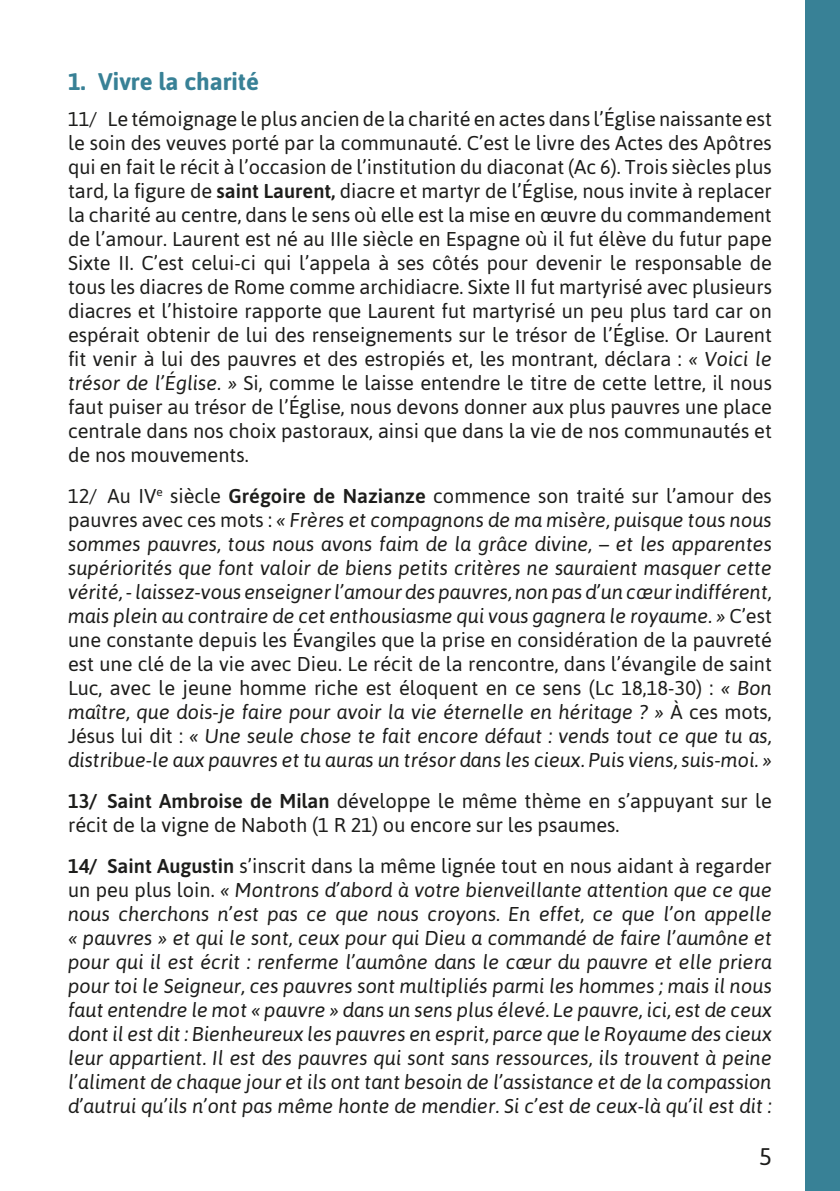
<style>
.page{position:relative;width:840px;height:1191px;background:#fff}
.page>*{position:absolute;margin:0;border:0;box-sizing:border-box;transform-origin:0 0}
.SOUS_TITRE{font:700 24px "Asap";color:#388196}
.t1{font:24px "Asap";color:#1d1d1b}
.t2{font:italic 20px/24px "Asap";color:#1d1d1b;text-align:justify}
.t3{font:20px/24px "Asap";color:#1d1d1b;text-align:justify}
.s1{font-weight:600}
.s2{font-style:italic}
.s3{font-style:normal}
.s4{font-weight:600;font-style:normal}
</style>
<div class="page">
<div style="left:805px;top:0;width:34px;height:1191px;background:#388196"></div>
<p class="SOUS_TITRE" style="left:68px;top:68px;width:192px">1. Vivre la charité</p>
<p class="t3" style="left:68px;top:107px;width:705px">11/ Le témoignage le plus ancien de la charité en actes dans l’Église naissante est le soin des veuves porté par la communauté. C’est le livre des Actes des Apôtres qui en fait le récit à l’occasion de l’institution du diaconat (Ac 6). Trois siècles plus tard, la figure de <span class="s1">saint Laurent,</span> diacre et martyr de l’Église, nous invite à replacer la charité au centre, dans le sens où elle est la mise en œuvre du commandement de l’amour. Laurent est né au IIIe siècle en Espagne où il fut élève du futur pape Sixte II. C’est celui-ci qui l’appela à ses côtés pour devenir le responsable de tous les diacres de Rome comme archidiacre. Sixte II fut martyrisé avec plusieurs diacres et l’histoire rapporte que Laurent fut martyrisé un peu plus tard car on espérait obtenir de lui des renseignements sur le trésor de l’Église. Or Laurent fit venir à lui des pauvres et des estropiés et, les montrant, déclara : <span class="s2">« Voici le trésor de l’Église. »</span> Si, comme le laisse entendre le titre de cette lettre, il nous faut puiser au trésor de l’Église, nous devons donner aux plus pauvres une place centrale dans nos choix pastoraux, ainsi que dans la vie de nos communautés et de nos mouvements.</p>
<p class="t2" style="left:68px;top:484px;width:705px"><span class="s3">12/ Au IV</span><sup>e</sup> <span class="s3">siècle</span> <span class="s4">Grégoire de Nazianze</span> <span class="s3">commence son traité sur l’amour des pauvres avec ces mots :</span> « Frères et compagnons de ma misère, puisque tous nous sommes pauvres, tous nous avons faim de la grâce divine, – et les apparentes supériorités que font valoir de biens petits critères ne sauraient masquer cette vérité, - laissez-vous enseigner l’amour des pauvres, non pas d’un cœur indifférent, mais plein au contraire de cet enthousiasme qui vous gagnera le royaume. » <span class="s3">C’est une constante depuis les Évangiles que la prise en considération de la pauvreté est une clé de la vie avec Dieu. Le récit de la rencontre, dans l’évangile de saint Luc, avec le jeune homme riche est éloquent en ce sens (Lc 18,18-30) :</span> « Bon maître, que dois-je faire pour avoir la vie éternelle en héritage ? » <span class="s3">À ces mots, Jésus lui dit :</span> « Une seule chose te fait encore défaut : vends tout ce que tu as, distribue-le aux pauvres et tu auras un trésor dans les cieux. Puis viens, suis-moi. »</p>
<p class="t3" style="left:68px;top:789px;width:704px"><span class="s1">13/ Saint Ambroise de Milan</span> développe le même thème en s’appuyant sur le récit de la vigne de Naboth (1 R 21) ou encore sur les psaumes.</p>
<p class="t2" style="left:68px;top:854px;width:705px"><span class="s4">14/ Saint Augustin</span> <span class="s3">s’inscrit dans la même lignée tout en nous aidant à regarder un peu plus loin.</span> « Montrons d’abord à votre bienveillante attention que ce que nous cherchons n’est pas ce que nous croyons. En effet, ce que l’on appelle « pauvres » et qui le sont, ceux pour qui Dieu a commandé de faire l’aumône et pour qui il est écrit : renferme l’aumône dans le cœur du pauvre et elle priera pour toi le Seigneur, ces pauvres sont multipliés parmi les hommes ; mais il nous faut entendre le mot « pauvre » dans un sens plus élevé. Le pauvre, ici, est de ceux dont il est dit : Bienheureux les pauvres en esprit, parce que le Royaume des cieux leur appartient. Il est des pauvres qui sont sans ressources, ils trouvent à peine l’aliment de chaque jour et ils ont tant besoin de l’assistance et de la compassion d’autrui qu’ils n’ont pas même honte de mendier. Si c’est de ceux-là qu’il est dit :</p>
<p class="t1" style="left:758px;top:1143px;width:14px">5</p>
</div>
